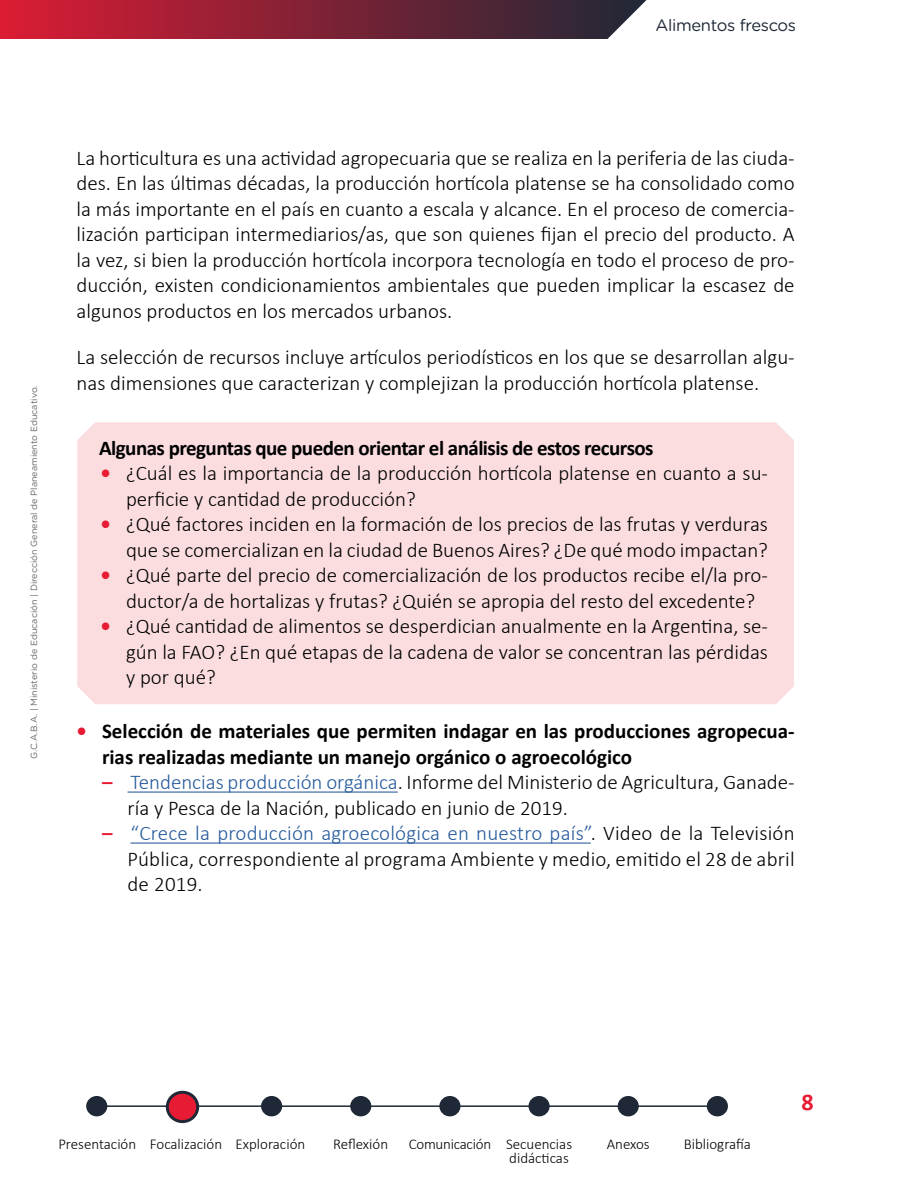
<style>
.page{position:relative;width:918px;height:1188px;background:#fff}
.page>*{position:absolute;margin:0;border:0;box-sizing:border-box;transform-origin:0 0}
.t1{font:700 24px "Calibri";color:#e81b34}
.t2{font:300 21px/25.5px "Calibri";color:#000}
.t3{font:700 21px/25.5px "Calibri";color:#000}
.t4{font:700 21px "Calibri";letter-spacing:-.025em;color:#000}
.t5{font:16.5px "Gotham Rounded";letter-spacing:-.02em;color:#1e2836}
.t6{font:300 15px/14.4px "Calibri";color:#000;text-align:right}
.t7{font:9px "Gotham Rounded";color:#666}
.s1{font-weight:700;color:#e81b34}
.s2{color:#e81b34}
.s3{color:#275b9b}
</style>
<div class="page">
<div style="left:77px;top:422px;width:717px;height:282px;background:#fbdde0"></div>
<svg style="left:0;top:0;width:646px;height:39px;background:#832639"></svg>
<div style="left:632px;top:26px;width:241px;height:26px;background:#fff;border-radius:10px"></div>
<hr style="left:128px;top:792px;width:270px;height:1px;background:#275b9b">
<hr style="left:131px;top:843px;width:460px;height:1px;background:#275b9b">
<hr style="left:97px;top:1105px;width:625px;height:2px;background:#1e2836">
<div style="left:167px;top:1092px;width:31px;height:30px;background:#e81b34;border-radius:50%"></div>
<div style="left:166px;top:1091px;width:33px;height:32px;border:3px solid #1e2836;border-radius:50%"></div>
<div style="left:262px;top:1097px;width:19px;height:19px;background:#1e2836;border-radius:50%"></div>
<div style="left:261px;top:1096px;width:21px;height:20px;border:2px solid #1e2836;border-radius:50%"></div>
<div style="left:351px;top:1097px;width:20px;height:19px;background:#1e2836;border-radius:50%"></div>
<div style="left:350px;top:1096px;width:21px;height:20px;border:2px solid #1e2836;border-radius:50%"></div>
<div style="left:440px;top:1097px;width:20px;height:19px;background:#1e2836;border-radius:50%"></div>
<div style="left:439px;top:1096px;width:21px;height:20px;border:2px solid #1e2836;border-radius:50%"></div>
<div style="left:529px;top:1097px;width:20px;height:19px;background:#1e2836;border-radius:50%"></div>
<div style="left:529px;top:1096px;width:21px;height:20px;border:2px solid #1e2836;border-radius:50%"></div>
<div style="left:708px;top:1097px;width:19px;height:19px;background:#1e2836;border-radius:50%"></div>
<div style="left:707px;top:1096px;width:21px;height:20px;border:2px solid #1e2836;border-radius:50%"></div>
<div style="left:618px;top:1097px;width:20px;height:19px;background:#1e2836;border-radius:50%"></div>
<div style="left:618px;top:1096px;width:21px;height:20px;border:2px solid #1e2836;border-radius:50%"></div>
<div style="left:87px;top:1097px;width:20px;height:19px;background:#1e2836;border-radius:50%"></div>
<div style="left:86px;top:1096px;width:21px;height:20px;border:2px solid #1e2836;border-radius:50%"></div>
<p class="t5" style="left:656px;top:14px;width:142px">Alimentos frescos</p>
<p class="t7" style="left:28px;top:759px;width:375px;rotate:-90deg">G.C.A.B.A. | Ministerio de Educación | Dirección General de Planeamiento Educativo.</p>
<p class="t2" style="left:77px;top:145px;width:720px;text-align:justify">La horticultura es una actividad agropecuaria que se realiza en la periferia de las ciuda&shy;des. En las últimas décadas, la producción hortícola platense se ha consolidado como la más importante en el país en cuanto a escala y alcance. En el proceso de comercia&shy;lización participan intermediarios/as, que son quienes fijan el precio del producto. A la vez, si bien la producción hortícola incorpora tecnología en todo el proceso de pro&shy;ducción, existen condicionamientos ambientales que pueden implicar la escasez de algunos productos en los mercados urbanos.</p>
<p class="t2" style="left:77px;top:344px;width:720px">La selección de recursos incluye artículos periodísticos en los que se desarrollan algu&shy;nas dimensiones que caracterizan y complejizan la producción hortícola platense.</p>
<p class="t4" style="left:99px;top:433px;width:556px">Algunas preguntas que pueden orientar el análisis de estos recursos</p>
<p class="t2" style="left:126px;top:460px;width:643px;text-indent:-26px"><span class="s1">•</span> ¿Cuál es la importancia de la producción hortícola platense en cuanto a su&shy;perficie y cantidad de producción?</p>
<p class="t2" style="left:101px;top:511px;width:669px;text-align:right"><span class="s1">•</span> ¿Qué factores inciden en la formación de los precios de las frutas y verduras que se comercializan en la ciudad de Buenos Aires? ¿De qué modo impactan?</p>
<p class="t2" style="left:126px;top:562px;width:643px;text-indent:-26px"><span class="s1">•</span> ¿Qué parte del precio de comercialización de los productos recibe el/la pro&shy;ductor/a de hortalizas y frutas? ¿Quién se apropia del resto del excedente?</p>
<p class="t2" style="left:126px;top:613px;width:644px;text-align:justify;text-indent:-26px"><span class="s1">•</span> ¿Qué cantidad de alimentos se desperdician anualmente en la Argentina, se&shy;gún la FAO? ¿En qué etapas de la cadena de valor se concentran las pérdidas y por qué?</p>
<p class="t3" style="left:102px;top:718px;width:694px;text-indent:-25px"><span class="s2">•</span> Selección de materiales que permiten indagar en las producciones agropecua&shy;rias realizadas mediante un manejo orgánico o agroecológico</p>
<p class="t2" style="left:128px;top:769px;width:669px;text-indent:-26px"><span class="s1">–</span> <span class="s3">Tendencias producción orgánica</span>. Informe del Ministerio de Agricultura, Ganade&shy;ría y Pesca de la Nación, publicado en junio de 2019.</p>
<p class="t2" style="left:128px;top:820px;width:669px;text-align:justify;text-indent:-26px"><span class="s1">–</span> <span class="s3">“Crece la producción agroecológica en nuestro país”</span>. Video de la Televisión Pública, correspondiente al programa Ambiente y medio, emitido el 28 de abril de 2019.</p>
<p class="t6" style="left:58px;top:1136px;width:248px">Presentación Focalización Exploración</p>
<p class="t6" style="left:333px;top:1136px;width:57px">Reflexión</p>
<p class="t6" style="left:409px;top:1136px;width:165px">Comunicación Secuencias didácticas</p>
<p class="t6" style="left:607px;top:1136px;width:44px">Anexos</p>
<p class="t6" style="left:684px;top:1136px;width:69px">Bibliografía</p>
<p class="t1" style="left:802px;top:1085px;width:14px">8</p>
</div>
